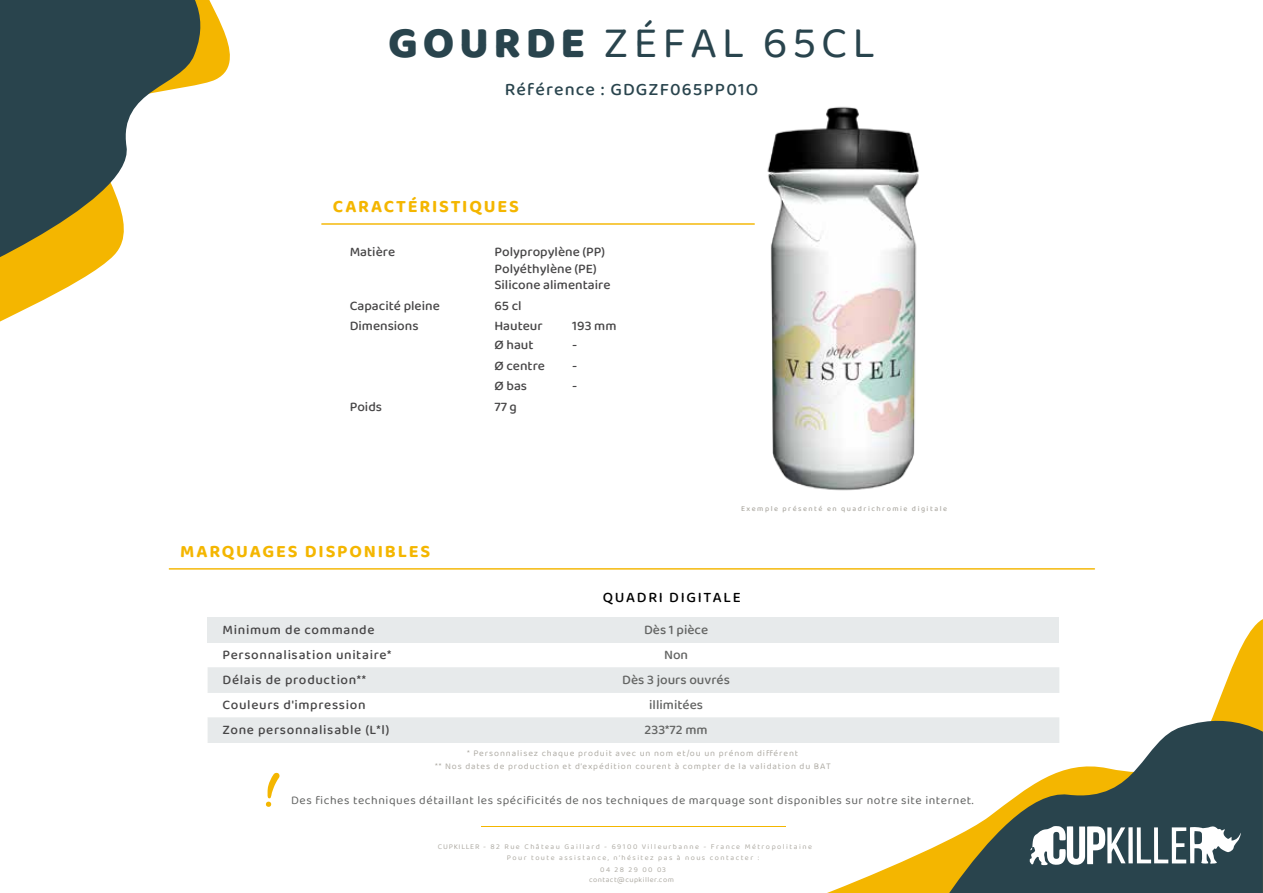
<style>
.page{position:relative;width:1263px;height:893px;background:#fff}
.page>*{position:absolute;margin:0;border:0;box-sizing:border-box;transform-origin:0 0}
.t1{font:45px "Baloo 2";letter-spacing:.105em;color:#29444d}
.t2{font:700 18px "Baloo 2";letter-spacing:.1em;color:#f4b600}
.t3{font:500 18px "Baloo 2";letter-spacing:.06em;color:#29444d}
.t4{font:500 15px "Baloo 2";letter-spacing:.11em;color:#000}
.t5{font:500 13.5px/16.2px "Baloo 2";color:#474647}
.t6{font:500 13.5px/25px "Baloo 2";letter-spacing:.05em;color:#474647}
.t7{font:500 13.5px/25px "Baloo 2";color:#636463;text-align:center}
.t8{font:500 13.5px "Baloo 2";letter-spacing:.045em;color:#474647}
.t9{font:12px "Baloo 2";letter-spacing:.05em;color:#636463}
.t10{font:9px "Baloo 2";letter-spacing:.1em;color:#b0ada6}
.t11{font:7.5px/10.5px "Baloo 2";letter-spacing:.19em;color:#b0ada6}
.t12{font:500 7.5px "Baloo 2";letter-spacing:.195em;color:#b0ada6}
.t13{font:7.5px/10.5px "Baloo 2";letter-spacing:.06em;color:#b0ada6;text-align:center}
.s1{font-weight:800}
</style>
<div class="page">
<hr style="left:169px;top:568px;width:926px;height:2px;background:#f4b600">
<hr style="left:481px;top:826px;width:304px;height:1px;background:#f4b600">
<svg style="left:266px;top:772px;width:14px;height:35px"></svg>
<hr style="left:321px;top:223px;width:434px;height:2px;background:#f4b600">
<svg style="left:827px;top:619px;width:436px;height:274px"></svg>
<svg style="left:891px;top:707px;width:372px;height:186px"></svg>
<svg style="left:0;top:9px;width:230px;height:313px"></svg>
<svg style="left:0;top:0;width:214px;height:289px;fill:#29444d"></svg>
<div style="left:208px;top:617px;width:851px;height:26px;background:#e7eaeb"></div>
<svg style="left:208px;top:667px;width:851px;height:76px;fill:#e7eaeb"></svg>
<svg style="left:1030px;top:826px;width:211px;height:39px"></svg>
<img style="left:630px;top:106px;width:289px;height:385px">
<h1 class="t1" style="left:388px;top:12px;width:488px"><span class="s1">GOURDE</span> ZÉFAL 65CL</h1>
<h2 class="t3" style="left:505px;top:77px;width:255px">Référence : GDGZF065PP01O</h2>
<h2 class="t2" style="left:333px;top:193px;width:188px">CARACTÉRISTIQUES</h2>
<h3 class="t5" style="left:350px;top:245px;width:47px">Matière</h3>
<h3 class="t5" style="left:350px;top:296px;width:92px;line-height:20.4px">Capacité pleine<br>Dimensions</h3>
<h3 class="t5" style="left:350px;top:399px;width:34px">Poids</h3>
<h2 class="t2" style="left:180px;top:538px;width:251px">MARQUAGES DISPONIBLES</h2>
<h3 class="t6" style="left:222px;top:618px;width:153px">Minimum de commande</h3>
<h3 class="t6" style="left:222px;top:643px;width:170px">Personnalisation unitaire*</h3>
<h3 class="t8" style="left:222px;top:670px;width:145px">Délais de production**</h3>
<h3 class="t6" style="left:222px;top:693px;width:168px">Couleurs d'impression<br>Zone personnalisable (L*l)</h3>
<h3 class="t5" style="left:494px;top:245px;width:118px">Polypropylène (PP)<br>Polyéthylène (PE)<br>Silicone alimentaire</h3>
<h3 class="t5" style="left:494px;top:296px;width:50px;line-height:19.8px">65 cl<br>Hauteur<br>Ø haut</h3>
<h3 class="t5" style="left:494px;top:356px;width:52px;line-height:20.1px">Ø centre<br>Ø bas<br>77 g</h3>
<h3 class="t5" style="left:572px;top:317px;width:46px;line-height:19.2px">193 mm -</h3>
<h3 class="t5" style="left:572px;top:357px;width:7px;line-height:20px">- -</h3>
<p class="t12" style="left:741px;top:503px;width:207px">Exemple présenté en quadrichromie digitale</p>
<h3 class="t4" style="left:603px;top:587px;width:139px">QUADRI DIGITALE</h3>
<h3 class="t7" style="left:622px;top:618px;width:109px">Dès 1 pièce<br>Non<br>Dès 3 jours ouvrés illimitées<br>233*72 mm</h3>
<p class="t10" style="left:467px;top:747px;width:332px">* Personnalisez chaque produit avec un nom et/ou un prénom différent</p>
<h3 class="t9" style="left:291px;top:792px;width:684px">Des fiches techniques détaillant les spécificités de nos techniques de marquage sont disponibles sur notre site internet.</h3>
<p class="t10" style="left:435px;top:760px;width:397px">** Nos dates de production et d’expédition courent à compter de la validation du BAT</p>
<p class="t11" style="left:507px;top:842px;width:307px;text-indent:-69px">CUPKILLER - 82 Rue Château Gaillard - 69100 Villeurbanne - France Métropolitaine<br>Pour toute assistance, n’hésitez pas à nous contacter :</p>
<p class="t13" style="left:589px;top:864px;width:86px">04 28 29 00 03 contact@cupkiller.com</p>
</div>
